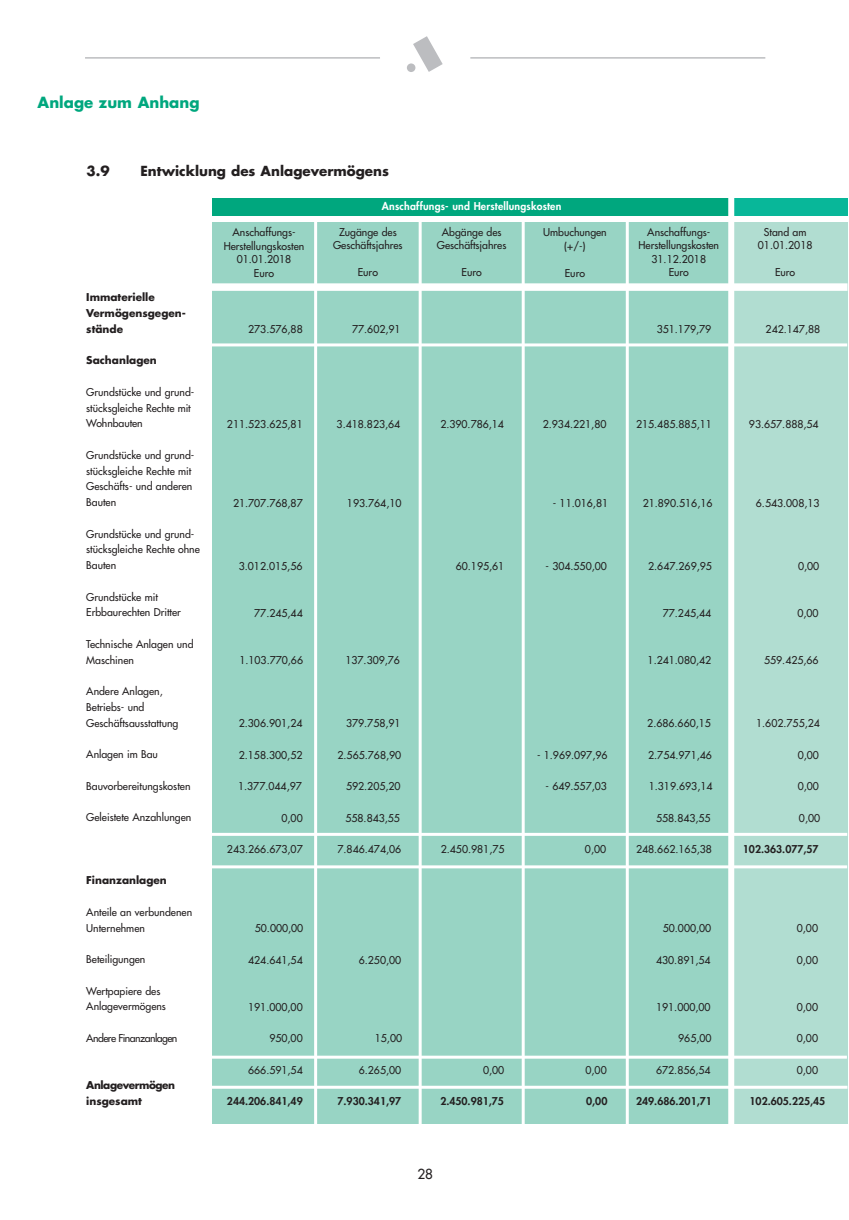
<style>
.page{position:relative;width:849px;height:1220px;background:#fff}
.page>*{position:absolute;margin:0;border:0;box-sizing:border-box;transform-origin:0 0}
.t1{font:700 15px "Futura";color:#00a77e}
.t2{font:700 13.5px "Futura";color:#231f20}
.t3{font:13.5px "Futura";color:#231f20}
.t4{font:10.5px/15.8px "Futura";color:#231f20}
.t5{font:800 10.5px "Futura";color:#231f20}
.t6{font:700 10.5px/15.8px "Futura";color:#231f20}
.t7{font:800 10.5px "Futura";letter-spacing:.015em;color:#fff}
.t8{font:700 10.5px/15.8px "Futura";letter-spacing:-.04em;color:#231f20}
.t9{font:10.5px "Futura";letter-spacing:-.05em;color:#231f20}
</style>
<div class="page">
<div style="left:722px;top:222px;width:126px;height:901px;background:#b1ddd1"></div>
<div style="left:213px;top:222px;width:518px;height:901px;background:#98d4c4"></div>
<svg style="left:413px;top:36px;width:30px;height:36px"></svg>
<div style="left:407px;top:63px;width:8px;height:9px;background:#bcbdc0;border-radius:50%"></div>
<hr style="left:85px;top:57px;width:295px;height:2px;background:#bcbdc0">
<hr style="left:470px;top:57px;width:295px;height:2px;background:#bcbdc0">
<div style="left:203px;top:283px;width:644px;height:8px;background:#fff"></div>
<hr style="left:172px;top:343px;width:675px;height:3px;background:#fff">
<hr style="left:314px;top:188px;width:3px;height:981px;background:#fff">
<hr style="left:419px;top:188px;width:3px;height:954px;background:#fff">
<hr style="left:522px;top:188px;width:3px;height:965px;background:#fff">
<hr style="left:626px;top:188px;width:3px;height:970px;background:#fff">
<hr style="left:201px;top:833px;width:646px;height:3px;background:#fff">
<hr style="left:200px;top:865px;width:647px;height:3px;background:#fff">
<hr style="left:205px;top:1055px;width:642px;height:3px;background:#fff">
<hr style="left:203px;top:1085px;width:644px;height:3px;background:#fff">
<div style="left:213px;top:198px;width:518px;height:18px;background:#00a77e"></div>
<div style="left:731px;top:198px;width:117px;height:18px;background:#08b799"></div>
<div style="left:728px;top:188px;width:6px;height:963px;background:#fff"></div>
<h1 class="t1" style="left:38px;top:95px;width:163px">Anlage zum Anhang</h1>
<p class="t2" style="left:87px;top:165px;width:25px">3.9</p>
<p class="t2" style="left:141px;top:165px;width:250px">Entwicklung des Anlagevermögens</p>
<p class="t7" style="left:382px;top:201px;width:181px">Anschaffungs- und Herstellungskosten</p>
<p class="t6" style="left:86px;top:290px;width:101px">Immaterielle<br>Vermö gens gegen - stände</p>
<p class="t6" style="left:86px;top:353px;width:72px">Sachanlagen</p>
<p class="t4" style="left:86px;top:385px;width:110px">Grundstücke und grund - stücksgleiche Rechte mit<br>Wohn bauten</p>
<p class="t4" style="left:86px;top:448px;width:110px">Grundstücke und grund&shy;stücksgleiche Rechte mit<br>Geschäfts- und anderen<br>Bauten</p>
<p class="t4" style="left:86px;top:526px;width:115px">Grundstücke und grund&shy;stücksgleiche Rechte ohne<br>Bauten</p>
<p class="t4" style="left:86px;top:589px;width:96px">Grundstücke mit<br>Erbbaurechten Dritter</p>
<p class="t4" style="left:86px;top:637px;width:109px">Technische Anlagen und<br>Maschinen</p>
<p class="t4" style="left:86px;top:684px;width:94px">Andere Anlagen,<br>Betriebs- und<br>Geschäftsaus stattung</p>
<p class="t4" style="left:86px;top:747px;width:73px">Anlagen im Bau</p>
<p class="t4" style="left:86px;top:778px;width:106px">Bauvorbereitungs kosten</p>
<p class="t4" style="left:86px;top:810px;width:107px">Geleistete Anzahlungen</p>
<p class="t6" style="left:86px;top:873px;width:82px">Finanzanlagen</p>
<p class="t4" style="left:86px;top:904px;width:107px">Anteile an verbun de nen<br>Unternehmen</p>
<p class="t4" style="left:86px;top:952px;width:61px">Beteiligungen</p>
<p class="t4" style="left:86px;top:983px;width:81px">Wertpapiere des<br>Anlagevermögens</p>
<p class="t9" style="left:86px;top:1032px;width:93px">Andere Finanzanlagen</p>
<p class="t8" style="left:86px;top:1078px;width:90px">Anlagevermögen insgesamt</p>
<p class="t4" style="left:224px;top:226px;width:82px;line-height:13.5px;text-align:center">Anschaffungs-<br>Herstellungskosten<br>01.01.2018<br>Euro</p>
<p class="t4" style="left:333px;top:226px;width:71px;line-height:13.5px;text-align:center">Zugänge des<br>Geschäfts jahres</p>
<p class="t4" style="left:358px;top:265px;width:22px">Euro</p>
<p class="t4" style="left:248px;top:322px;width:56px">273.576,88</p>
<p class="t4" style="left:352px;top:322px;width:50px">77.602,91</p>
<p class="t4" style="left:437px;top:226px;width:71px;line-height:13.5px;text-align:center">Abgänge des<br>Geschäftsjahres</p>
<p class="t4" style="left:462px;top:265px;width:22px">Euro</p>
<p class="t4" style="left:227px;top:417px;width:77px">211.523.625,81</p>
<p class="t4" style="left:233px;top:495px;width:71px">21.707.768,87</p>
<p class="t4" style="left:239px;top:558px;width:65px">3.012.015,56</p>
<p class="t4" style="left:254px;top:606px;width:50px">77.245,44</p>
<p class="t4" style="left:239px;top:653px;width:65px">1.103.770,66</p>
<p class="t4" style="left:239px;top:716px;width:65px">2.306.901,24</p>
<p class="t4" style="left:239px;top:747px;width:65px">2.158.300,52</p>
<p class="t4" style="left:238px;top:779px;width:65px">1.377.044,97</p>
<p class="t4" style="left:282px;top:810px;width:23px">0,00</p>
<p class="t4" style="left:227px;top:842px;width:77px">243.266.673,07</p>
<p class="t4" style="left:255px;top:921px;width:50px">50.000,00</p>
<p class="t4" style="left:248px;top:952px;width:56px">424.641,54</p>
<p class="t4" style="left:248px;top:999px;width:56px">191.000,00</p>
<p class="t4" style="left:269px;top:1031px;width:35px">950,00</p>
<p class="t4" style="left:248px;top:1062px;width:56px">666.591,54</p>
<p class="t5" style="left:227px;top:1096px;width:77px">244.206.841,49</p>
<p class="t4" style="left:337px;top:417px;width:65px">3.418.823,64</p>
<p class="t4" style="left:347px;top:495px;width:56px">193.764,10</p>
<p class="t4" style="left:345px;top:653px;width:56px">137.309,76</p>
<p class="t4" style="left:346px;top:716px;width:56px">379.758,91</p>
<p class="t4" style="left:338px;top:747px;width:65px">2.565.768,90</p>
<p class="t4" style="left:346px;top:779px;width:56px">592.205,20</p>
<p class="t4" style="left:345px;top:810px;width:56px">558.843,55</p>
<p class="t4" style="left:338px;top:842px;width:65px">7.846.474,06</p>
<p class="t4" style="left:440px;top:417px;width:65px">2.390.786,14</p>
<p class="t4" style="left:456px;top:558px;width:50px">60.195,61</p>
<p class="t4" style="left:441px;top:842px;width:65px">2.450.981,75</p>
<p class="t4" style="left:359px;top:952px;width:44px">6.250,00</p>
<p class="t4" style="left:375px;top:1031px;width:29px">15,00</p>
<p class="t4" style="left:359px;top:1062px;width:44px">6.265,00</p>
<p class="t5" style="left:338px;top:1096px;width:65px">7.930.341,97</p>
<p class="t4" style="left:483px;top:1062px;width:23px">0,00</p>
<p class="t5" style="left:440px;top:1096px;width:65px">2.450.981,75</p>
<p class="t3" style="left:417px;top:1167px;width:17px">28</p>
<p class="t4" style="left:543px;top:226px;width:65px;line-height:13.5px;text-align:center">Umbuchungen (+/-)</p>
<p class="t4" style="left:565px;top:266px;width:22px">Euro</p>
<p class="t4" style="left:543px;top:417px;width:65px">2.934.221,80</p>
<p class="t4" style="left:553px;top:495px;width:57px">- 11.016,81</p>
<p class="t4" style="left:546px;top:558px;width:63px">- 304.550,00</p>
<p class="t4" style="left:537px;top:747px;width:72px">- 1.969.097,96</p>
<p class="t4" style="left:546px;top:779px;width:63px">- 649.557,03</p>
<p class="t4" style="left:585px;top:842px;width:23px">0,00</p>
<p class="t4" style="left:586px;top:1062px;width:23px">0,00</p>
<p class="t5" style="left:586px;top:1096px;width:23px">0,00</p>
<p class="t4" style="left:639px;top:226px;width:82px;line-height:13.5px;text-align:center">Anschaffungs-<br>Herstellungskosten<br>31.12.2018<br>Euro</p>
<p class="t4" style="left:758px;top:226px;width:56px;line-height:13.5px;text-align:center">Stand am<br>01.01.2018</p>
<p class="t4" style="left:775px;top:265px;width:22px">Euro</p>
<p class="t4" style="left:657px;top:322px;width:56px">351.179,79</p>
<p class="t4" style="left:766px;top:322px;width:56px">242.147,88</p>
<p class="t4" style="left:636px;top:417px;width:77px">215.485.885,11</p>
<p class="t4" style="left:643px;top:495px;width:71px">21.890.516,16</p>
<p class="t4" style="left:648px;top:558px;width:65px">2.647.269,95</p>
<p class="t4" style="left:663px;top:606px;width:50px">77.245,44</p>
<p class="t4" style="left:648px;top:653px;width:65px">1.241.080,42</p>
<p class="t4" style="left:647px;top:716px;width:65px">2.686.660,15</p>
<p class="t4" style="left:648px;top:747px;width:65px">2.754.971,46</p>
<p class="t4" style="left:649px;top:779px;width:65px">1.319.693,14</p>
<p class="t4" style="left:656px;top:810px;width:56px">558.843,55</p>
<p class="t4" style="left:636px;top:842px;width:77px">248.662.165,38</p>
<p class="t4" style="left:663px;top:921px;width:50px">50.000,00</p>
<p class="t4" style="left:656px;top:952px;width:56px">430.891,54</p>
<p class="t4" style="left:656px;top:999px;width:56px">191.000,00</p>
<p class="t4" style="left:678px;top:1031px;width:35px">965,00</p>
<p class="t4" style="left:656px;top:1062px;width:56px">672.856,54</p>
<p class="t5" style="left:636px;top:1096px;width:77px">249.686.201,71</p>
<p class="t4" style="left:749px;top:417px;width:71px">93.657.888,54</p>
<p class="t4" style="left:756px;top:495px;width:65px">6.543.008,13</p>
<p class="t4" style="left:798px;top:558px;width:23px">0,00</p>
<p class="t4" style="left:797px;top:606px;width:23px">0,00</p>
<p class="t4" style="left:764px;top:653px;width:56px">559.425,66</p>
<p class="t4" style="left:756px;top:716px;width:65px">1.602.755,24</p>
<p class="t4" style="left:798px;top:747px;width:23px">0,00</p>
<p class="t4" style="left:798px;top:779px;width:23px">0,00</p>
<p class="t4" style="left:799px;top:810px;width:23px">0,00</p>
<p class="t5" style="left:743px;top:844px;width:77px">102.363.077,57</p>
<p class="t4" style="left:797px;top:921px;width:23px">0,00</p>
<p class="t4" style="left:797px;top:952px;width:23px">0,00</p>
<p class="t4" style="left:797px;top:999px;width:23px">0,00</p>
<p class="t4" style="left:797px;top:1031px;width:23px">0,00</p>
<p class="t4" style="left:797px;top:1062px;width:23px">0,00</p>
<p class="t5" style="left:750px;top:1096px;width:77px">102.605.225,45</p>
</div>
